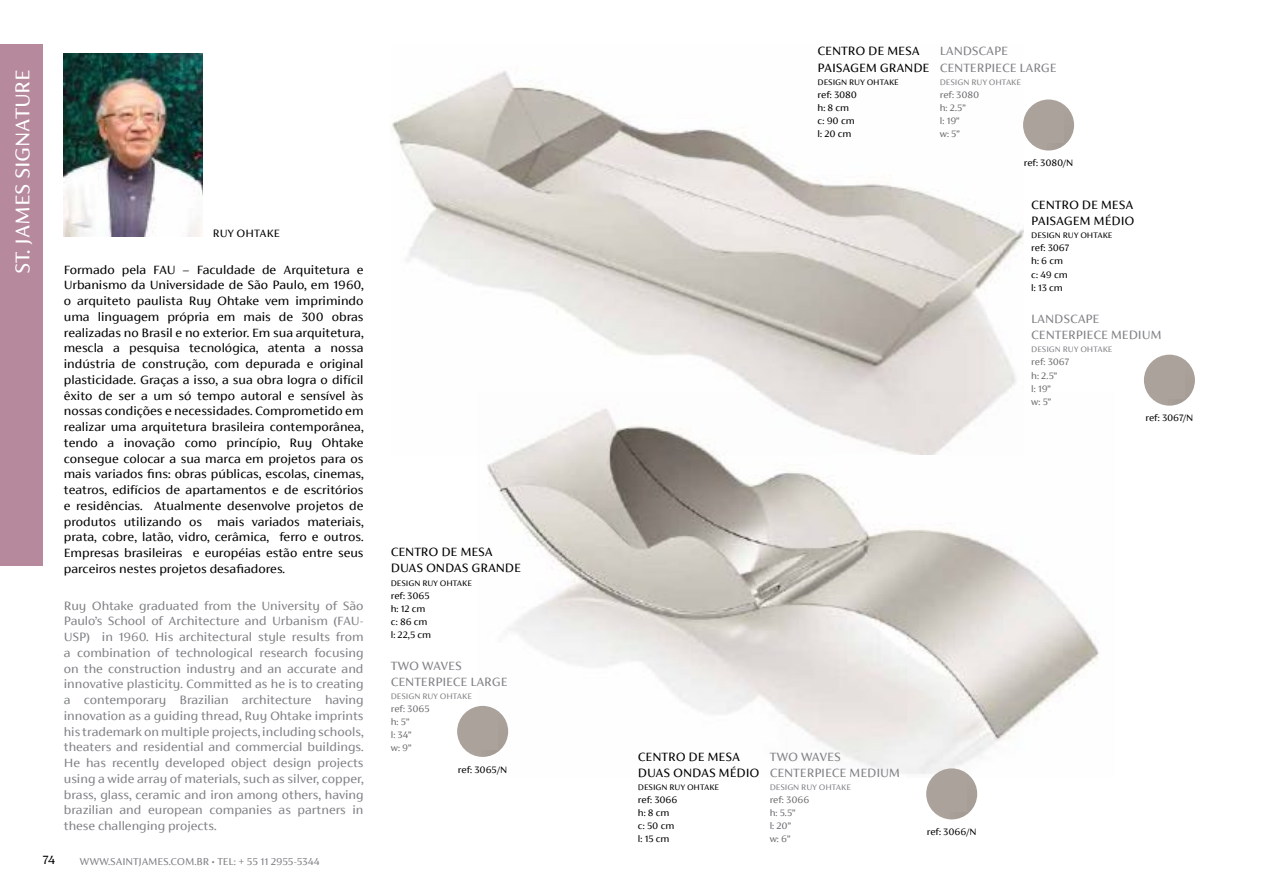
<style>
.page{position:relative;width:1263px;height:893px;background:#fff}
.page>*{position:absolute;margin:0;border:0;box-sizing:border-box;transform-origin:0 0}
.t1{font:22.5px "FS Siena";color:#fff}
.t2{font:13.5px/15.8px "FS Siena";color:#000}
.t3{font:13.5px/15.8px "FS Siena";color:#808285}
.t4{font:12px "FS Siena";letter-spacing:.01em;color:#000}
.t5{font:11.25px "FS Siena";color:#808285}
.t6{font:10.5px/13px "FS Siena";color:#000}
.t7{font:10.5px/13px "FS Siena";color:#6d6e71}
.t8{font:9px "FS Siena";color:#000}
.t9{font:9px "FS Siena";color:#808285}
.s1{font-size:7.5px}
</style>
<div class="page">
<img style="left:64px;top:53px;width:138px;height:184px">
<img style="left:390px;top:71px;width:633px;height:322px">
<img style="left:482px;top:393px;width:617px;height:385px">
<div style="left:1023px;top:99px;width:51px;height:52px;background:#aba29b;border-radius:26px"></div>
<div style="left:1144px;top:355px;width:51px;height:51px;background:#aba29b;border-radius:26px"></div>
<div style="left:457px;top:706px;width:51px;height:51px;background:#aba29b;border-radius:26px"></div>
<div style="left:926px;top:768px;width:51px;height:51px;background:#aba29b;border-radius:26px"></div>
<div style="left:0;top:44px;width:43px;height:522px;background:#b6899c"></div>
<h1 class="t1" style="left:10px;top:274px;width:206px;rotate:-90deg">ST. JAMES SIGNATURE</h1>
<p class="t4" style="left:213px;top:227px;width:69px">RUY OHTAKE</p>
<p class="t2" style="left:64px;top:261px;width:301px;text-align:justify">Formado pela FAU – Faculdade de Arquitetura e Urbanismo da Universidade de São Paulo, em 1960, o arquiteto paulista Ruy Ohtake vem imprimindo uma linguagem própria em mais de 300 obras realizadas no Brasil e no exterior. Em sua arquitetura, mescla a pesquisa tecnológica, atenta a nossa indústria de construção, com depurada e original plasticidade. Graças a isso, a sua obra logra o difícil êxito de ser a um só tempo autoral e sensível às nossas condições e necessidades. Comprometido em realizar uma arquitetura brasileira contemporânea, tendo a inovação como princípio, Ruy Ohtake consegue colocar a sua marca em projetos para os mais variados fins: obras públicas, escolas, cinemas, teatros, edifícios de apartamentos e de escritórios e residências. Atualmente desenvolve projetos de produtos utilizando os mais variados materiais, prata, cobre, latão, vidro, cerâmica, ferro e outros.<br>Empresas brasileiras e européias estão entre seus parceiros nestes projetos desafiadores.</p>
<p class="t3" style="left:64px;top:597px;width:301px;text-align:justify">Ruy Ohtake graduated from the University of São Paulo’s School of Architecture and Urbanism (FAU-USP) in 1960. His architectural style results from a combination of technological research focusing on the construction industry and an accurate and innovative plasticity. Committed as he is to creating a contemporary Brazilian architecture having innovation as a guiding thread, Ruy Ohtake imprints his trademark on multiple projects, including schools, theaters and residential and commercial buildings.<br>He has recently developed object design projects using a wide array of materials, such as silver, copper, brass, glass, ceramic and iron among others, having brazilian and european companies as partners in these challenging projects.</p>
<p class="t2" style="left:43px;top:852px;width:13px">74</p>
<p class="t5" style="left:80px;top:856px;width:241px">WWW.SAINTJAMES.COM.BR <span class="s1">•</span> TEL: + 55 11 2955-5344</p>
<p class="t2" style="left:391px;top:544px;width:132px;line-height:16.2px">CENTRO DE MESA<br>DUAS ONDAS GRANDE</p>
<p class="t8" style="left:391px;top:578px;width:83px">DESIGN RUY OHTAKE</p>
<p class="t6" style="left:391px;top:589px;width:42px">ref: 3065 h: 12 cm c: 86 cm l: 22,5 cm</p>
<p class="t3" style="left:391px;top:657px;width:118px;line-height:16.2px">TWO WAVES<br>CENTERPIECE LARGE</p>
<p class="t9" style="left:391px;top:691px;width:83px">DESIGN RUY OHTAKE</p>
<p class="t7" style="left:391px;top:702px;width:40px">ref: 3065 h: 5”<br>l: 34”<br>w: 9”</p>
<p class="t6" style="left:458px;top:763px;width:51px">ref: 3065/N</p>
<p class="t2" style="left:817px;top:43px;width:113px;line-height:16.2px">CENTRO DE MESA<br>PAISAGEM GRANDE</p>
<p class="t8" style="left:817px;top:77px;width:83px">DESIGN RUY OHTAKE</p>
<p class="t6" style="left:817px;top:88px;width:41px">ref: 3080 h: 8 cm c: 90 cm l: 20 cm</p>
<p class="t3" style="left:940px;top:43px;width:118px;line-height:16.2px">LANDSCAPE<br>CENTERPIECE LARGE</p>
<p class="t9" style="left:940px;top:77px;width:83px">DESIGN RUY OHTAKE</p>
<p class="t7" style="left:940px;top:88px;width:41px">ref: 3080 h: 2.5”<br>l: 19”<br>w: 5”</p>
<p class="t6" style="left:1024px;top:156px;width:51px">ref: 3080/N</p>
<p class="t2" style="left:1031px;top:196px;width:105px;line-height:16.2px">CENTRO DE MESA<br>PAISAGEM MÉDIO</p>
<p class="t8" style="left:1031px;top:231px;width:83px">DESIGN RUY OHTAKE</p>
<p class="t6" style="left:1031px;top:242px;width:39px">ref: 3067 h: 6 cm c: 49 cm l: 13 cm</p>
<p class="t3" style="left:1031px;top:310px;width:132px;line-height:16.2px">LANDSCAPE<br>CENTERPIECE MEDIUM</p>
<p class="t9" style="left:1031px;top:345px;width:83px">DESIGN RUY OHTAKE</p>
<p class="t7" style="left:1031px;top:356px;width:39px">ref: 3067 h: 2.5”<br>l: 19”<br>w: 5”</p>
<p class="t6" style="left:1145px;top:412px;width:49px">ref: 3067/N</p>
<p class="t2" style="left:638px;top:748px;width:123px;line-height:16.2px">CENTRO DE MESA<br>DUAS ONDAS MÉDIO</p>
<p class="t8" style="left:638px;top:783px;width:83px">DESIGN RUY OHTAKE</p>
<p class="t6" style="left:638px;top:793px;width:41px">ref: 3066 h: 8 cm c: 50 cm l: 15 cm</p>
<p class="t3" style="left:770px;top:748px;width:132px;line-height:16.2px">TWO WAVES<br>CENTERPIECE MEDIUM</p>
<p class="t9" style="left:770px;top:783px;width:83px">DESIGN RUY OHTAKE</p>
<p class="t7" style="left:770px;top:793px;width:41px">ref: 3066 h: 5.5”<br>l: 20”<br>w: 6”</p>
<p class="t6" style="left:927px;top:825px;width:51px">ref: 3066/N</p>
</div>
